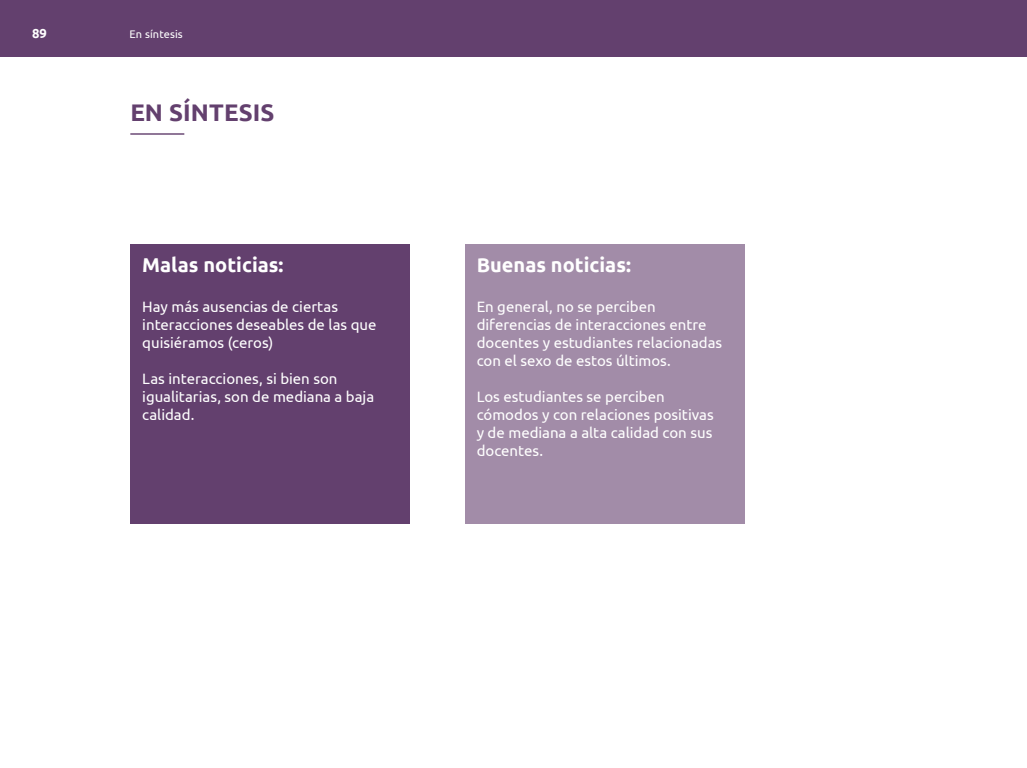
<style>
.page{position:relative;width:1027px;height:768px;background:#fff}
.page>*{position:absolute;margin:0;border:0;box-sizing:border-box;transform-origin:0 0}
.t1{font:700 24px "Ubuntu";letter-spacing:.005em;color:#63406e}
.t2{font:700 20px "Ubuntu";color:#fff}
.t3{font:15px/18px "Ubuntu";color:#fff}
.t4{font:700 13px "Ubuntu";color:#fff}
.t5{font:11px "Ubuntu";letter-spacing:.01em;color:#fff}
</style>
<div class="page">
<div style="left:0;top:0;width:1027px;height:57px;background:#63406e"></div>
<hr style="left:130px;top:133px;width:54px;height:2px;background:#63406e">
<div style="left:130px;top:244px;width:280px;height:280px;background:#63406e"></div>
<div style="left:465px;top:244px;width:279px;height:280px;background:#a28ca8"></div>
<p class="t4" style="left:32px;top:26px;width:16px">89</p>
<p class="t5" style="left:130px;top:27px;width:55px">En síntesis</p>
<h1 class="t1" style="left:130px;top:98px;width:146px">EN SÍNTESIS</h1>
<h2 class="t2" style="left:142px;top:252px;width:143px">Malas noticias:</h2>
<p class="t3" style="left:142px;top:297px;width:236px">Hay más ausencias de ciertas interacciones deseables de las que quisiéramos (ceros)</p>
<p class="t3" style="left:142px;top:369px;width:233px">Las interacciones, si bien son igualitarias, son de mediana a baja calidad.</p>
<h2 class="t2" style="left:477px;top:252px;width:156px">Buenas noticias:</h2>
<p class="t3" style="left:477px;top:297px;width:247px">En general, no se perciben diferencias de interacciones entre docentes y estudiantes relacionadas con el sexo de estos últimos.</p>
<p class="t3" style="left:477px;top:387px;width:239px">Los estudiantes se perciben cómodos y con relaciones positivas y de mediana a alta calidad con sus docentes.</p>
</div>
